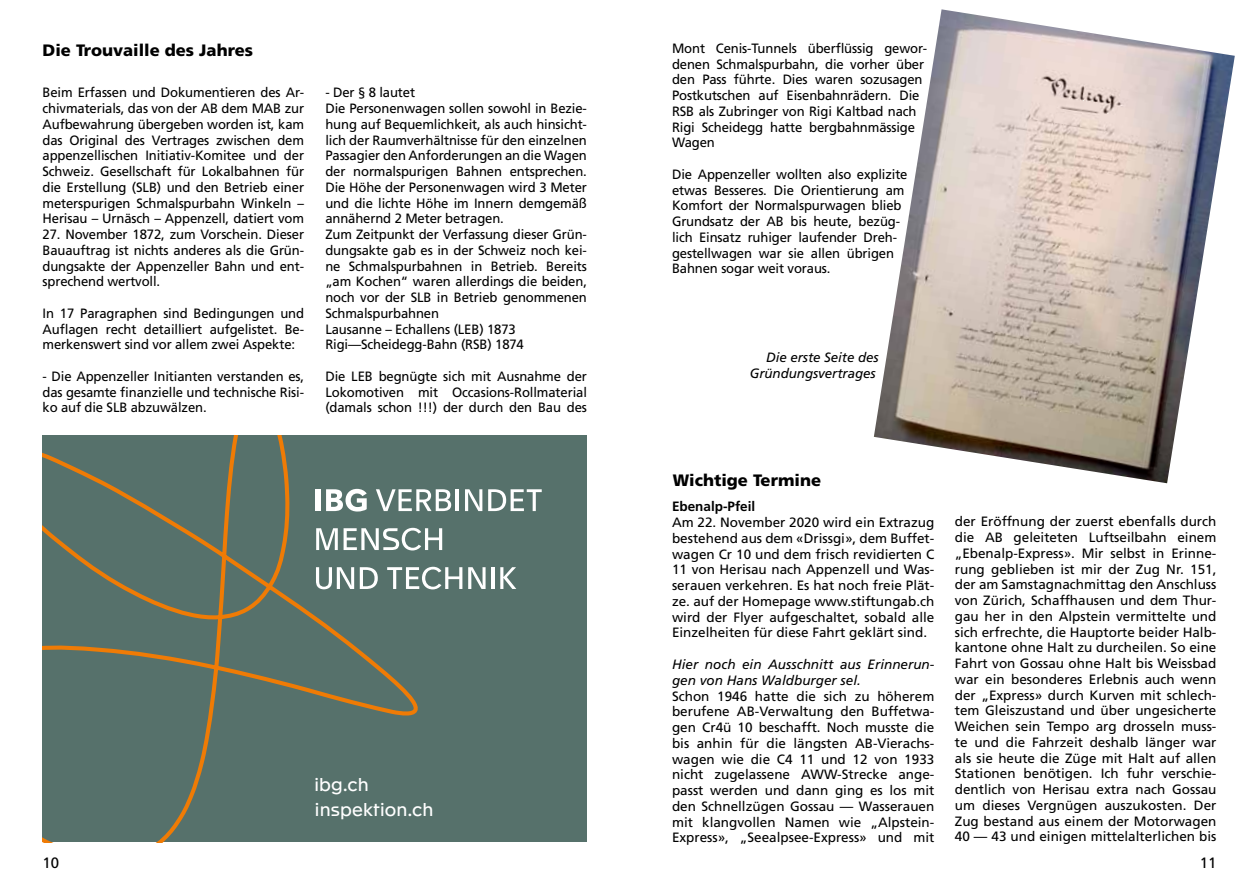
<style>
.page{position:relative;width:1259px;height:893px;background:#fff}
.page>*{position:absolute;margin:0;border:0;box-sizing:border-box;transform-origin:0 0}
.t1{font:18.15px "Apax";letter-spacing:.01em;color:#fff}
.t2{font:900 16.5px "Frutiger";color:#000}
.t3{font:15px "Frutiger";color:#000}
.t4{font:13.5px/15.8px "Frutiger";letter-spacing:-.01em;color:#000;text-align:justify}
.t5{font:italic 13.5px/15.8px "Frutiger";color:#000}
.t6{font:700 13.5px "Frutiger";color:#000}
</style>
<div class="page">
<div style="left:43px;top:435px;width:544px;height:407px;background:#56716b"></div>
<img style="left:874px;top:9px;width:360px;height:474px">
<p class="t2" style="left:43px;top:40px;width:212px">Die Trouvaille des Jahres</p>
<p class="t4" style="left:43px;top:85px;width:263px">Beim Erfassen und Dokumentieren des Ar&shy;chivmaterials, das von der AB dem MAB zur Aufbewahrung übergeben worden ist, kam das Original des Vertrages zwischen dem appenzellischen Initiativ-Komitee und der Schweiz. Gesellschaft für Lokalbahnen für die Erstellung (SLB) und den Betrieb einer meterspurigen Schmalspurbahn Winkeln – Herisau – Urnäsch – Appenzell, datiert vom</p>
<p class="t4" style="left:43px;top:227px;width:263px">27. November 1872, zum Vorschein. Dieser Bauauftrag ist nichts anderes als die Grün&shy;dungsakte der Appenzeller Bahn und ent&shy;sprechend wertvoll.</p>
<p class="t4" style="left:43px;top:305px;width:263px">In 17 Paragraphen sind Bedingungen und Auflagen recht detailliert aufgelistet. Be&shy;merkenswert sind vor allem zwei Aspekte:</p>
<p class="t4" style="left:43px;top:368px;width:263px">- Die Appenzeller Initianten verstanden es, das gesamte finanzielle und technische Risi&shy;ko auf die SLB abzuwälzen.</p>
<p class="t4" style="left:325px;top:85px;width:263px;text-align:left">- Der § 8 lautet<br>Die Personenwagen sollen sowohl in Bezie&shy;hung auf Bequemlichkeit, als auch hinsicht&shy;lich der Raumverhältnisse für den einzelnen Passagier den Anforderungen an die Wagen der normalspurigen Bahnen entsprechen.<br>Die Höhe der Personenwagen wird 3 Meter und die lichte Höhe im Innern demgemäß annähernd 2 Meter betragen.<br>Zum Zeitpunkt der Verfassung dieser Grün&shy;dungsakte gab es in der Schweiz noch kei&shy;ne Schmalspurbahnen in Betrieb. Bereits „am Kochen“ waren allerdings die beiden, noch vor der SLB in Betrieb genommenen Schmalspurbahnen<br>Lausanne – Echallens (LEB) 1873<br>Rigi—Scheidegg-Bahn (RSB) 1874</p>
<p class="t4" style="left:325px;top:368px;width:263px">Die LEB begnügte sich mit Ausnahme der Lokomotiven mit Occasions-Rollmaterial (damals schon !!!) der durch den Bau des</p>
<h1 class="t1" style="left:314px;top:771px;width:56px">ibg.ch</h1>
<h1 class="t1" style="left:315px;top:796px;width:120px">inspektion.ch</h1>
<p class="t4" style="left:672px;top:40px;width:256px;text-align:left">Mont Cenis-Tunnels überflüssig gewor&shy;denen Schmalspurbahn, die vorher über den Pass führte. Dies waren sozusagen Postkutschen auf Eisenbahnrädern. Die RSB als Zubringer von Rigi Kaltbad nach Rigi Scheidegg hatte bergbahnmässige Wagen</p>
<p class="t4" style="left:672px;top:166px;width:237px;text-align:left">Die Appenzeller wollten also explizite etwas Besseres. Die Orientierung am Komfort der Normalspurwagen blieb Grundsatz der AB bis heute, bezüg&shy;lich Einsatz ruhiger laufender Dreh&shy;gestellwagen war sie allen übrigen Bahnen sogar weit voraus.</p>
<p class="t5" style="left:750px;top:350px;width:130px;text-align:right">Die erste Seite des<br>Gründungsvertrages</p>
<p class="t2" style="left:673px;top:470px;width:150px">Wichtige Termine</p>
<p class="t6" style="left:672px;top:499px;width:85px">Ebenalp-Pfeil</p>
<p class="t4" style="left:672px;top:515px;width:264px">Am 22. November 2020 wird ein Extrazug bestehend aus dem «Drissgi», dem Buffet&shy;wagen Cr 10 und dem frisch revidierten C 11 von Herisau nach Appenzell und Was&shy;serauen verkehren. Es hat noch freie Plät&shy;ze. auf der Homepage www.stiftungab.ch wird der Flyer aufgeschaltet, sobald alle Einzelheiten für diese Fahrt geklärt sind.</p>
<p class="t5" style="left:672px;top:656px;width:264px">Hier noch ein Ausschnitt aus Erinnerun&shy;gen von Hans Waldburger sel.</p>
<p class="t4" style="left:672px;top:688px;width:264px">Schon 1946 hatte die sich zu höherem berufene AB-Verwaltung den Buffetwa&shy;gen Cr4ü 10 beschafft. Noch musste die bis anhin für die längsten AB-Vierachs&shy;wagen wie die C4 11 und 12 von 1933 nicht zugelassene AWW-Strecke ange&shy;passt werden und dann ging es los mit den Schnellzügen Gossau — Wasserauen mit klangvollen Namen wie „Alpstein-Express», „Seealpsee-Express» und mit</p>
<p class="t4" style="left:955px;top:514px;width:263px">der Eröffnung der zuerst ebenfalls durch die AB geleiteten Luftseilbahn einem „Ebenalp-Express». Mir selbst in Erinne&shy;rung geblieben ist mir der Zug Nr. 151, der am Samstagnachmittag den Anschluss von Zürich, Schaffhausen und dem Thur&shy;gau her in den Alpstein vermittelte und sich erfrechte, die Hauptorte beider Halb&shy;kantone ohne Halt zu durcheilen. So eine Fahrt von Gossau ohne Halt bis Weissbad war ein besonderes Erlebnis auch wenn der „Express» durch Kurven mit schlech&shy;tem Gleiszustand und über ungesicherte Weichen sein Tempo arg drosseln muss&shy;te und die Fahrzeit deshalb länger war als sie heute die Züge mit Halt auf allen Stationen benötigen. Ich fuhr verschie&shy;dentlich von Herisau extra nach Gossau um dieses Vergnügen auszukosten. Der Zug bestand aus einem der Motorwagen 40 — 43 und einigen mittelalterlichen bis</p>
<p class="t3" style="left:43px;top:854px;width:18px">10</p>
<p class="t3" style="left:1199px;top:854px;width:18px">11</p>
</div>
